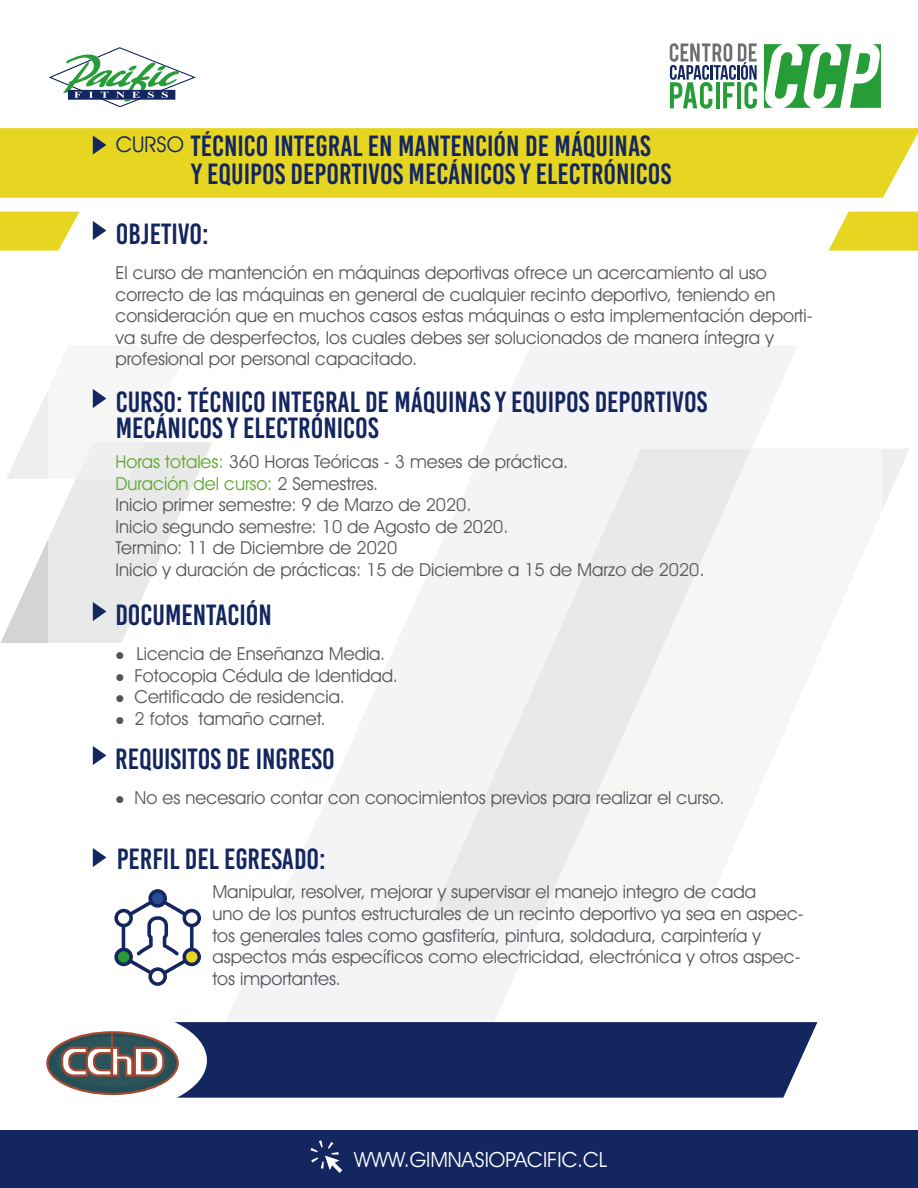
<style>
.page{position:relative;width:918px;height:1188px;background:#fff}
.page>*{position:absolute;margin:0;border:0;box-sizing:border-box;transform-origin:0 0}
.t1{font:29.25px/25.5px "Bebas Kai";color:#14265f}
.t2{font:21.9px "Avant Garde IT Cby BT";color:#14265f}
.t3{font:21px "Avant Garde IT Cby BT";color:#fff}
.t4{font:18px/21.6px "Avant Garde IT Cby BT";color:#5c565d}
.s1{color:#61a730}
.s2{color:#555252}
</style>
<div class="page">
<svg style="left:882px;top:449px;width:27px;height:61px;fill:#efefee"></svg>
<div style="left:0;top:1130px;width:918px;height:58px;background:#14265f"></div>
<svg style="left:311px;top:1140px;width:31px;height:33px"></svg>
<div style="left:0;top:128px;width:918px;height:70px;background:#e7d621"></div>
<svg style="left:93px;top:135px;width:13px;height:20px"></svg>
<svg style="left:93px;top:221px;width:13px;height:19px"></svg>
<svg style="left:0;top:212px;width:80px;height:39px;background:#eadc41"></svg>
<svg style="left:828px;top:212px;width:90px;height:39px;background:#e9db3c"></svg>
<svg style="left:93px;top:746px;width:13px;height:19px"></svg>
<svg style="left:0;top:389px;width:212px;height:254px"></svg>
<svg style="left:93px;top:848px;width:13px;height:19px"></svg>
<svg style="left:114px;top:889px;width:87px;height:97px"></svg>
<div style="left:175px;top:1022px;width:642px;height:76px;background:#14265f"></div>
<div style="left:10px;top:1009px;width:197px;height:103px;background:#fff;border-radius:50%"></div>
<svg style="left:47px;top:1032px;width:131px;height:62px"></svg>
<div style="left:46px;top:1031px;width:133px;height:64px;border:2px solid #a54932;border-radius:50%"></div>
<div style="left:56px;top:1036px;width:113px;height:51px;background:#2d535b;border-radius:50%"></div>
<svg style="left:60px;top:1032px;width:106px;height:46px"></svg>
<svg style="left:49px;top:47px;width:147px;height:60px"></svg>
<svg style="left:670px;top:43px;width:87px;height:66px"></svg>
<svg style="left:764px;top:44px;width:117px;height:64px"></svg>
<h1 class="t1" style="left:191px;top:133px;width:462px">TÉCNICO INTEGRAL EN MANTENCIÓN DE MÁQUINAS</h1>
<p class="t2" style="left:116px;top:131px;width:70px">CURSO</p>
<h1 class="t1" style="left:191px;top:161px;width:481px">Y EQUIPOS DEPORTIVOS MECÁNICOS Y ELECTRÓNICOS</h1>
<h1 class="t1" style="left:116px;top:221px;width:94px">OBJETIVO:</h1>
<p class="t4" style="left:115px;top:262px;width:699px">El curso de mantención en máquinas deportivas ofrece un acercamiento al uso correcto de las máquinas en general de cualquier recinto deportivo, teniendo en consideración que en muchos casos estas máquinas o esta implementación deporti&shy;va sufre de desperfectos, los cuales debes ser solucionados de manera íntegra y profesional por personal capacitado.</p>
<h1 class="t1" style="left:116px;top:389px;width:593px">CURSO: TÉCNICO INTEGRAL DE MÁQUINAS Y EQUIPOS DEPORTIVOS<br>MECÁNICOS Y ELECTRÓNICOS</h1>
<p class="t4" style="left:115px;top:451px;width:591px"><span class="s1">Horas totales:</span> 360 Horas Teóricas - 3 meses de práctica.<br><span class="s1">Duración del curso:</span> 2 Semestres.<br>Inicio primer semestre: 9 de Marzo de 2020.<br>Inicio segundo semestre: 10 de Agosto de 2020.<br>Termino: 11 de Diciembre de 2020<br>Inicio y duración de prácticas: 15 de Diciembre a 15 de Marzo de 2020.</p>
<h1 class="t1" style="left:115px;top:602px;width:158px">DOCUMENTACIÓN</h1>
<p class="t4" style="left:115px;top:643px;width:271px"><span class="s2">●</span> Licencia de Enseñanza Media.</p>
<p class="t4" style="left:115px;top:664px;width:284px"><span class="s2">●</span> Fotocopia Cédula de Identidad.</p>
<p class="t4" style="left:115px;top:686px;width:231px"><span class="s2">●</span> Certificado de residencia.</p>
<p class="t4" style="left:115px;top:707px;width:212px"><span class="s2">●</span> 2 fotos tamaño carnet.</p>
<h1 class="t1" style="left:115px;top:746px;width:221px">REQUISITOS DE INGRESO</h1>
<p class="t4" style="left:115px;top:787px;width:610px"><span class="s2">●</span> No es necesario contar con conocimientos previos para realizar el curso.</p>
<h1 class="t1" style="left:117px;top:846px;width:211px">PERFIL DEL EGRESADO:</h1>
<p class="t4" style="left:212px;top:881px;width:593px">Manipular, resolver, mejorar y supervisar el manejo integro de cada<br>uno de los puntos estructurales de un recinto deportivo ya sea en aspec&shy;tos generales tales como gasfitería, pintura, soldadura, carpintería y aspectos más específicos como electricidad, electrónica y otros aspec&shy;tos importantes.</p>
<p class="t3" style="left:354px;top:1147px;width:255px">WWW.GIMNASIOPACIFIC.CL</p>
</div>
